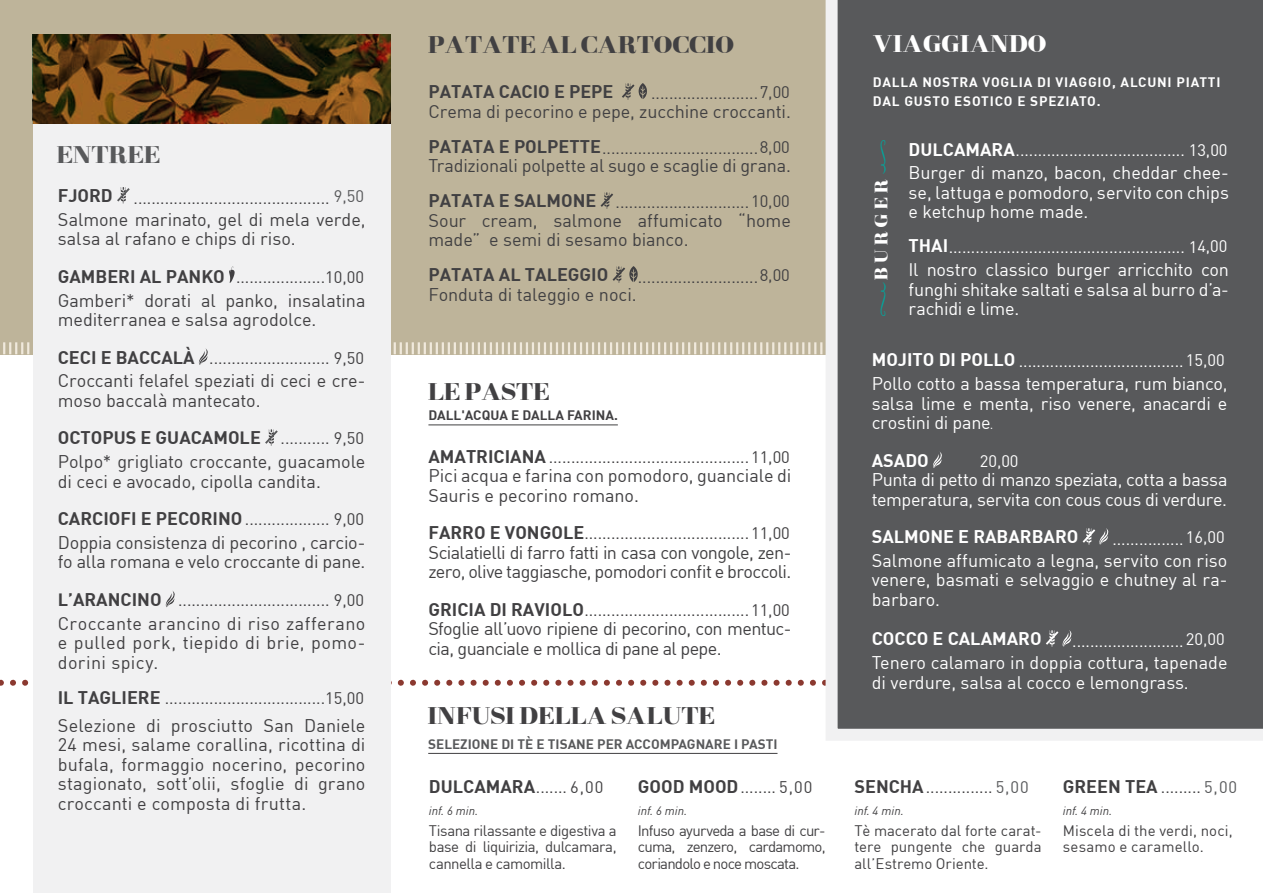
<style>
.page{position:relative;width:1263px;height:893px;background:#fff}
.page>*{position:absolute;margin:0;border:0;box-sizing:border-box;transform-origin:0 0}
.t1{font:37.5px "Nymphette";color:#00a89e}
.t2{font:24px "Madrid";color:#414042}
.t3{font:24px "Madrid";color:#fff}
.t4{font:24px "Madrid";color:#58595b}
.t5{font:18px/19.5px "DIN";letter-spacing:-.005em;color:#414042}
.t6{font:18px/19.5px "DIN";letter-spacing:-.01em;color:#fff;text-align:justify}
.t7{font:18px/19.5px "DIN";letter-spacing:-.035em;color:#414042}
.t8{font:700 18px "DIN";color:#414042}
.t9{font:700 18px "DIN";color:#fff}
.t10{font:18px "Madrid";letter-spacing:.21em;color:#fff}
.t11{font:16.5px "DIN";color:#414042}
.t12{font:16.5px "DIN";color:#fff}
.t13{font:15px/16.5px "DIN";letter-spacing:-.02em;color:#414042;text-align:justify}
.t14{font:15px/16.5px "DIN";letter-spacing:.005em;color:#414042}
.t15{font:700 13.5px/19.5px "DIN";letter-spacing:.06em;color:#fff}
.t16{font:700 13.5px "DIN";color:#58595b}
.t17{font:700 13.5px "DIN";color:#414042}
.t18{font:italic 12px "DIN";color:#414042}
.s1{font-weight:700;font-size:18px}
.s2{color:#58595b}
.s3{font-weight:700}
.s4{font-size:16.5px}
.s5{font-family:"Nymphette";font-size:37.5px;color:#00a89e}
.s6{font-family:"Univers";font-weight:300;font-stretch:ultra-condensed;font-size:16.5px}
</style>
<div class="page">
<svg style="left:0;top:675px;width:826px;height:15px"></svg>
<div style="left:0;top:0;width:826px;height:357px;background:#beb49a"></div>
<hr style="left:428px;top:424px;width:190px;height:1px;background:#414042">
<hr style="left:428px;top:753px;width:349px;height:1px;background:#414042">
<div style="left:826px;top:0;width:437px;height:741px;background:#58595b"></div>
<svg style="left:931px;top:451px;width:12px;height:19px"></svg>
<svg style="left:1081px;top:527px;width:28px;height:19px"></svg>
<svg style="left:1044px;top:629px;width:28px;height:19px"></svg>
<svg style="left:620px;top:82px;width:27px;height:18px"></svg>
<svg style="left:598px;top:191px;width:17px;height:18px"></svg>
<svg style="left:611px;top:265px;width:27px;height:18px"></svg>
<div style="left:33px;top:34px;width:357px;height:859px;background:#f1f1f2"></div>
<svg style="left:117px;top:187px;width:13px;height:17px"></svg>
<svg style="left:229px;top:267px;width:6px;height:16px"></svg>
<svg style="left:198px;top:348px;width:10px;height:17px"></svg>
<svg style="left:265px;top:429px;width:13px;height:17px"></svg>
<svg style="left:165px;top:591px;width:10px;height:17px"></svg>
<img style="left:33px;top:34px;width:357px;height:89px">
<h2 class="t4" style="left:57px;top:140px;width:105px">ENTREE</h2>
<p class="t11" style="left:58px;top:187px;width:308px"><span class="s1">FJORD</span> ............................................ <span class="s2">9,50</span></p>
<p class="t5" style="left:58px;top:209px;width:309px">Salmone marinato, gel di mela verde, salsa al rafano e chips di riso.</p>
<p class="t11" style="left:58px;top:267px;width:308px"><span class="s1">GAMBERI AL PANKO</span> ....................10,00</p>
<p class="t5" style="left:58px;top:290px;width:309px">Gamberi* dorati al panko, insalatina mediterranea e salsa agrodolce.</p>
<p class="t11" style="left:58px;top:347px;width:308px"><span class="s1">CECI E BACCALÀ</span> ........................... 9,50</p>
<p class="t5" style="left:58px;top:371px;width:309px">Croccanti felafel speziati di ceci e cre&shy;moso baccalà mantecato.</p>
<p class="t5" style="left:58px;top:426px;width:309px;line-height:23.7px"><span class="s3">OCTOPUS E GUACAMOLE</span> <span class="s4">........... 9,50<br></span>Polpo* grigliato croccante, guacamole</p>
<p class="t5" style="left:58px;top:471px;width:265px">di ceci e avocado, cipolla candita.</p>
<p class="t11" style="left:58px;top:509px;width:308px"><span class="s1">CARCIOFI E PECORINO</span>................... 9,00</p>
<p class="t5" style="left:58px;top:532px;width:309px">Doppia consistenza di pecorino , carcio&shy;fo alla romana e velo croccante di pane.</p>
<p class="t11" style="left:58px;top:590px;width:308px"><span class="s1">L’ARANCINO</span> .................................. 9,00</p>
<p class="t5" style="left:58px;top:613px;width:309px;text-align:justify">Croccante arancino di riso zafferano e pulled pork, tiepido di brie, pomo&shy;dorini spicy.</p>
<p class="t11" style="left:58px;top:687px;width:308px"><span class="s1">IL TAGLIERE</span> ....................................15,00</p>
<p class="t5" style="left:58px;top:715px;width:309px;text-align:justify">Selezione di prosciutto San Daniele 24 mesi, salame corallina, ricottina di bufala, formaggio nocerino, pecorino stagionato, sott’olii, sfoglie di grano croccanti e composta di frutta.</p>
<h2 class="t2" style="left:428px;top:30px;width:308px">PATATE AL CARTOCCIO</h2>
<p class="t8" style="left:428px;top:80px;width:187px">PATATA CACIO E PEPE</p>
<p class="t11" style="left:651px;top:83px;width:140px">........................7,00</p>
<p class="t5" style="left:428px;top:101px;width:364px">Crema di pecorino e pepe, zucchine croccanti.</p>
<p class="t8" style="left:428px;top:135px;width:98px">PATATA E POLPETTE</p>
<p class="t11" style="left:602px;top:137px;width:189px">...................................8,00</p>
<p class="t5" style="left:428px;top:156px;width:364px">Tradizionali polpette al sugo e scaglie di grana.</p>
<p class="t8" style="left:428px;top:189px;width:121px">PATATA E SALMONE</p>
<p class="t11" style="left:615px;top:192px;width:176px">..............................10,00</p>
<p class="t5" style="left:428px;top:210px;width:364px">Sour cream, salmone affumicato “home made” e semi di sesamo bianco.</p>
<p class="t8" style="left:428px;top:263px;width:130px">PATATA AL TALEGGIO</p>
<p class="t11" style="left:638px;top:267px;width:154px">...........................8,00</p>
<p class="t5" style="left:428px;top:284px;width:210px">Fonduta di taleggio e noci.</p>
<h2 class="t2" style="left:428px;top:377px;width:123px">LE PASTE</h2>
<p class="t17" style="left:428px;top:407px;width:191px">DALL'ACQUA E DALLA FARINA.</p>
<p class="t11" style="left:428px;top:446px;width:363px"><span class="s1">AMATRICIANA</span> .............................................11,00</p>
<p class="t5" style="left:428px;top:466px;width:364px">Pici acqua e farina con pomodoro, guanciale di<br>Sauris e pecorino romano.</p>
<p class="t11" style="left:428px;top:523px;width:363px"><span class="s1">FARRO E VONGOLE</span>.....................................11,00</p>
<p class="t7" style="left:428px;top:542px;width:364px">Scialatielli di farro fatti in casa con vongole, zen&shy;zero, olive taggiasche, pomodori confit e broccoli.</p>
<p class="t11" style="left:428px;top:599px;width:363px"><span class="s1">GRICIA DI RAVIOLO</span>.....................................11,00</p>
<p class="t7" style="left:428px;top:619px;width:364px">Sfoglie all’uovo ripiene di pecorino, con mentuc&shy;cia, guanciale e mollica di pane al pepe.</p>
<h2 class="t2" style="left:428px;top:701px;width:289px">INFUSI DELLA SALUTE</h2>
<p class="t16" style="left:428px;top:735px;width:351px">SELEZIONE DI TÈ E TISANE PER ACCOMPAGNARE I PASTI</p>
<p class="t11" style="left:429px;top:777px;width:176px"><span class="s1">DULCAMARA</span>....... 6,00</p>
<p class="t18" style="left:429px;top:803px;width:51px">inf. 6 min.</p>
<p class="t13" style="left:429px;top:821px;width:189px">Tisana rilassante e digestiva a base di liquirizia, dulcamara, cannella e camomilla.</p>
<p class="t11" style="left:638px;top:777px;width:176px"><span class="s1">GOOD MOOD</span>........ 5,00</p>
<p class="t18" style="left:638px;top:803px;width:51px">inf. 6 min.</p>
<p class="t13" style="left:638px;top:821px;width:189px">Infuso ayurveda a base di cur&shy;cuma, zenzero, cardamomo, coriandolo e noce moscata.</p>
<h2 class="t3" style="left:873px;top:29px;width:175px">VIAGGIANDO</h2>
<p class="t15" style="left:873px;top:71px;width:349px">DALLA NOSTRA VOGLIA DI VIAGGIO, ALCUNI PIATTI<br>DAL GUSTO ESOTICO E SPEZIATO.</p>
<p class="t10" style="left:870px;top:280px;width:142px;rotate:-90deg">BURGER<span class="s5">2</span></p>
<h1 class="t1" style="left:864px;top:317px;width:37px;rotate:-90deg">1</h1>
<p class="t9" style="left:908px;top:137px;width:12px">DULC</p>
<p class="t12" style="left:954px;top:140px;width:275px"><span class="s1">AMARA</span>...................................... 13,00</p>
<p class="t6" style="left:909px;top:163px;width:322px">Burger di manzo, bacon, cheddar chee&shy;se, lattuga e pomodoro, servito con chips e ketchup home made.</p>
<p class="t12" style="left:909px;top:237px;width:320px"><span class="s1">THAI</span>..................................................... 14,00</p>
<p class="t6" style="left:909px;top:259px;width:322px">Il nostro classico burger arricchito con funghi shitake saltati e salsa al burro d’a-</p>
<p class="t6" style="left:909px;top:298px;width:112px">rachidi e lime.</p>
<p class="t12" style="left:872px;top:351px;width:354px"><span class="s1">MOJITO DI POLLO</span> ..................................... 15,00</p>
<p class="t6" style="left:872px;top:374px;width:357px">Pollo cotto a bassa temperatura, rum bianco, salsa lime e menta, riso venere, anacardi e crostini di pane<span class="s6">.</span></p>
<p class="t9" style="left:872px;top:448px;width:59px">ASADO</p>
<p class="t12" style="left:980px;top:450px;width:40px">20,00</p>
<p class="t6" style="left:872px;top:470px;width:357px">Punta di petto di manzo speziata, cotta a bassa temperatura, servita con cous cous di verdure.</p>
<p class="t9" style="left:872px;top:525px;width:208px">SALMONE E RABARBARO</p>
<p class="t12" style="left:1112px;top:528px;width:114px">................ 16,00</p>
<p class="t6" style="left:872px;top:550px;width:357px">Salmone affumicato a legna, servito con riso venere, basmati e selvaggio e chutney al ra&shy;barbaro.</p>
<p class="t9" style="left:872px;top:627px;width:171px">COCCO E CALAMARO</p>
<p class="t12" style="left:1072px;top:630px;width:154px">......................... 20,00</p>
<p class="t6" style="left:872px;top:652px;width:357px">Tenero calamaro in doppia cottura, tapenade di verdure, salsa al cocco e lemongrass.</p>
<p class="t11" style="left:854px;top:777px;width:176px"><span class="s1">SENCHA</span>............... <span class="s2">5,00</span></p>
<p class="t18" style="left:854px;top:803px;width:51px">inf. 4 min.</p>
<p class="t13" style="left:854px;top:821px;width:189px">Tè macerato dal forte carat&shy;tere pungente che guarda all’Estremo Oriente.</p>
<p class="t11" style="left:1063px;top:777px;width:176px"><span class="s1">GREEN TEA</span> ......... <span class="s2">5,00</span></p>
<p class="t18" style="left:1063px;top:803px;width:51px">inf. 4 min.</p>
<p class="t14" style="left:1063px;top:821px;width:171px">Miscela di the verdi, noci, sesamo e caramello.</p>
</div>
